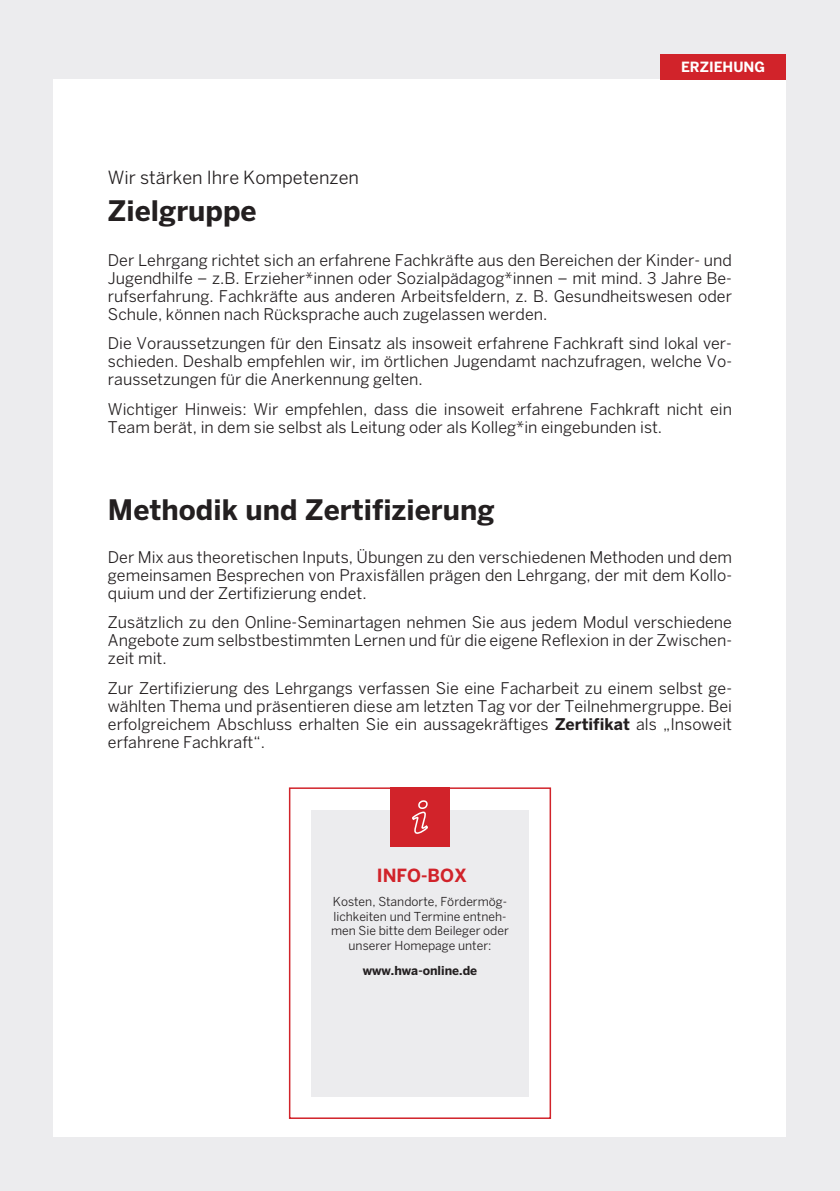
<style>
.page{position:relative;width:840px;height:1191px;background:#fff}
.page>*{position:absolute;margin:0;border:0;box-sizing:border-box;transform-origin:0 0}
.t1{font:700 28px "Benton Sans";color:#231f20}
.t2{font:18px "Benton Sans";color:#231f20}
.t3{font:700 18px "Benton Sans";color:#d1232a}
.t4{font:16px/18px "Benton Sans";color:#231f20;text-align:justify}
.t5{font:700 14px "Benton Sans";color:#fff}
.t6{font:12.2px/14.8px "Benton Sans";color:#231f20;text-align:center}
.t7{font:700 12.2px "Benton Sans";color:#231f20}
.s1{font-weight:700}
</style>
<div class="page">
<div style="left:0;top:0;width:839px;height:1191px;background:#ececee"></div>
<div style="left:54px;top:80px;width:731px;height:1057px;background:#fff"></div>
<div style="left:289px;top:787px;width:261px;height:332px;border:2px solid #d1232a"></div>
<div style="left:311px;top:810px;width:217px;height:286px;background:#ececee"></div>
<div style="left:390px;top:787px;width:59px;height:59px;background:#d1232a"></div>
<svg style="left:412px;top:800px;width:16px;height:34px"></svg>
<div style="left:659px;top:54px;width:126px;height:26px;background:#d1232a"></div>
<p class="t5" style="left:680px;top:58px;width:85px">ERZIEHUNG</p>
<p class="t2" style="left:108px;top:167px;width:252px">Wir stärken Ihre Kompetenzen</p>
<h1 class="t1" style="left:108px;top:194px;width:150px">Zielgruppe</h1>
<p class="t4" style="left:108px;top:251px;width:625px">Der Lehrgang richtet sich an erfahrene Fachkräfte aus den Bereichen der Kinder- und Jugendhilfe – z.B. Erzieher*innen oder Sozialpädagog*innen – mit mind. 3 Jahre Be&shy;rufserfahrung. Fachkräfte aus anderen Arbeitsfeldern, z. B. Gesundheitswesen oder Schule, können nach Rücksprache auch zugelassen werden.</p>
<p class="t4" style="left:108px;top:334px;width:625px">Die Voraussetzungen für den Einsatz als insoweit erfahrene Fachkraft sind lokal ver&shy;schieden. Deshalb empfehlen wir, im örtlichen Jugendamt nachzufragen, welche Vo&shy;raussetzungen für die Anerkennung gelten.</p>
<p class="t4" style="left:108px;top:400px;width:625px">Wichtiger Hinweis: Wir empfehlen, dass die insoweit erfahrene Fachkraft nicht ein<br>Team berät, in dem sie selbst als Leitung oder als Kolleg*in eingebunden ist.</p>
<h1 class="t1" style="left:108px;top:493px;width:388px">Methodik und Zertifizierung</h1>
<p class="t4" style="left:108px;top:548px;width:625px">Der Mix aus theoretischen Inputs, Übungen zu den verschiedenen Methoden und dem gemeinsamen Besprechen von Praxisfällen prägen den Lehrgang, der mit dem Kollo&shy;quium und der Zertifizierung endet.</p>
<p class="t4" style="left:108px;top:613px;width:625px">Zusätzlich zu den Online-Seminartagen nehmen Sie aus jedem Modul verschiedene Angebote zum selbstbestimmten Lernen und für die eigene Reflexion in der Zwischen&shy;zeit mit.</p>
<p class="t4" style="left:108px;top:679px;width:625px">Zur Zertifizierung des Lehrgangs verfassen Sie eine Facharbeit zu einem selbst ge&shy;wählten Thema und präsentieren diese am letzten Tag vor der Teilnehmergruppe. Bei erfolgreichem Abschluss erhalten Sie ein aussagekräftiges <span class="s1">Zertifikat</span> als „Insoweit erfahrene Fachkraft“.</p>
<p class="t3" style="left:376px;top:864px;width:92px">INFO-BOX</p>
<p class="t6" style="left:331px;top:894px;width:179px">Kosten, Standorte, Fördermög&shy;lichkeiten und Termine entneh&shy;men Sie bitte dem Beileger oder unserer Homepage unter:</p>
<p class="t7" style="left:362px;top:963px;width:116px">www.hwa-online.de</p>
</div>
